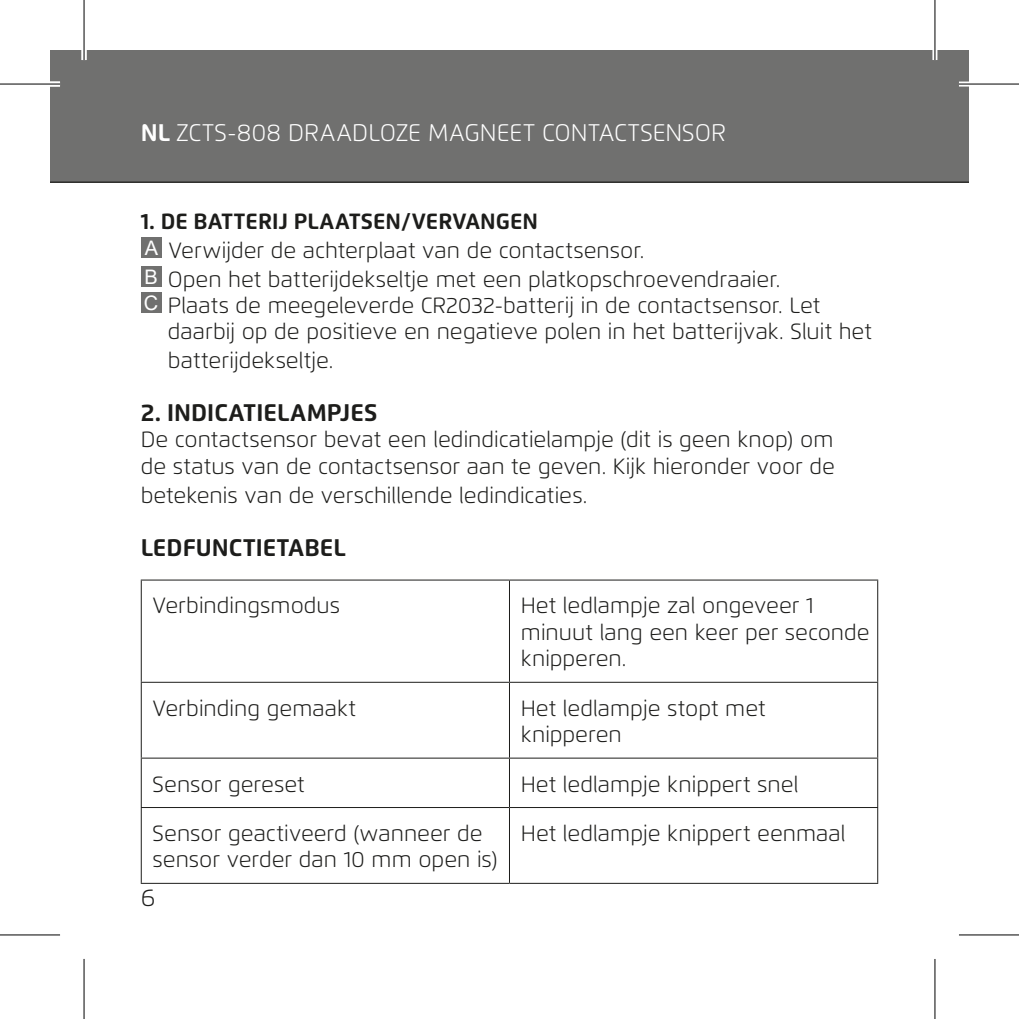
<style>
.page{position:relative;width:1019px;height:1019px;background:#fff}
.page>*{position:absolute;margin:0;border:0;box-sizing:border-box;transform-origin:0 0}
.t1{font:300 24px "Flexo";color:#fff}
.t2{font:700 24px "Flexo";color:#1d1d1b}
.t3{font:300 24px "Flexo";color:#1d1d1b}
.t4{font:300 22px/26.4px "Flexo";color:#1d1d1b}
.s1{font-weight:700}
.s2{font-family:"Arial";font-weight:400;font-size:20px;color:#fff}
</style>
<div class="page">
<div style="left:50px;top:50px;width:918px;height:133px;background:#70706f"></div>
<div style="left:84px;top:84px;width:884px;height:99px;background:#70706f"></div>
<div style="left:141px;top:237px;width:20px;height:21px;background:#70706f"></div>
<div style="left:141px;top:266px;width:20px;height:20px;background:#70706f"></div>
<div style="left:141px;top:292px;width:20px;height:21px;background:#70706f"></div>
<hr style="left:141px;top:579px;width:368px;height:1px;background:#1d1d1b">
<hr style="left:141px;top:580px;width:1px;height:101px;background:#1d1d1b">
<hr style="left:509px;top:579px;width:369px;height:1px;background:#1d1d1b">
<hr style="left:509px;top:580px;width:1px;height:101px;background:#1d1d1b">
<hr style="left:877px;top:580px;width:1px;height:101px;background:#1d1d1b">
<hr style="left:141px;top:681px;width:368px;height:2px;background:#1d1d1b">
<hr style="left:141px;top:682px;width:1px;height:75px;background:#1d1d1b">
<hr style="left:509px;top:681px;width:369px;height:2px;background:#1d1d1b">
<hr style="left:509px;top:682px;width:1px;height:75px;background:#1d1d1b">
<hr style="left:877px;top:682px;width:1px;height:75px;background:#1d1d1b">
<hr style="left:141px;top:757px;width:368px;height:1px;background:#1d1d1b">
<hr style="left:141px;top:758px;width:1px;height:49px;background:#1d1d1b">
<hr style="left:509px;top:757px;width:369px;height:1px;background:#1d1d1b">
<hr style="left:509px;top:758px;width:1px;height:49px;background:#1d1d1b">
<hr style="left:877px;top:758px;width:1px;height:49px;background:#1d1d1b">
<hr style="left:141px;top:806px;width:368px;height:2px;background:#1d1d1b">
<hr style="left:141px;top:808px;width:1px;height:74px;background:#1d1d1b">
<hr style="left:509px;top:806px;width:369px;height:2px;background:#1d1d1b">
<hr style="left:509px;top:808px;width:1px;height:74px;background:#1d1d1b">
<hr style="left:877px;top:808px;width:1px;height:74px;background:#1d1d1b">
<hr style="left:141px;top:882px;width:368px;height:2px;background:#1d1d1b">
<hr style="left:509px;top:882px;width:369px;height:2px;background:#1d1d1b">
<hr style="left:0;top:82px;width:60px;height:4px;background:#fff">
<hr style="left:958px;top:82px;width:60px;height:4px;background:#fff">
<svg style="left:0;top:935px;width:60px;height:1px"></svg>
<svg style="left:959px;top:935px;width:59px;height:1px"></svg>
<hr style="left:82px;top:0;width:4px;height:60px;background:#fff">
<svg style="left:932px;top:0;width:5px;height:60px"></svg>
<svg style="left:935px;top:959px;width:1px;height:59px"></svg>
<hr style="left:0;top:83px;width:60px;height:2px;background:#000">
<hr style="left:958px;top:83px;width:60px;height:2px;background:#000">
<hr style="left:0;top:934px;width:60px;height:1px;background:#000">
<hr style="left:958px;top:934px;width:60px;height:1px;background:#000">
<hr style="left:83px;top:0;width:2px;height:60px;background:#000">
<hr style="left:83px;top:958px;width:2px;height:60px;background:#000">
<hr style="left:934px;top:0;width:1px;height:60px;background:#000">
<hr style="left:934px;top:958px;width:1px;height:60px;background:#000">
<p class="t1" style="left:141px;top:123px;width:587px"><span class="s1">NL</span> ZCTS-808 DRAADLOZE MAGNEET CONTACTSENSOR</p>
<p class="t4" style="left:141px;top:208px;width:641px;line-height:28.8px"><span class="s1">1. DE BATTERIJ PLAATSEN/VERVANGEN<br></span><span class="s2">A</span> Verwijder de achterplaat van de contactsensor.<br><span class="s2">B</span> Open het batterijdekseltje met een platkopschroevendraaier.</p>
<p class="t4" style="left:168px;top:294px;width:705px;text-indent:-24px"><span class="s2">C</span> Plaats de meegeleverde CR2032-batterij in de contactsensor. Let daarbij op de positieve en negatieve polen in het batterijvak. Sluit het</p>
<p class="t4" style="left:168px;top:349px;width:167px">batterijdekseltje.</p>
<p class="t2" style="left:141px;top:398px;width:238px">2. INDICATIELAMPJES</p>
<p class="t4" style="left:141px;top:428px;width:695px">De contactsensor bevat een ledindicatielampje (dit is geen knop) om de status van de contactsensor aan te geven. Kijk hieronder voor de</p>
<p class="t4" style="left:141px;top:483px;width:448px">betekenis van de verschillende ledindicaties.</p>
<p class="t2" style="left:141px;top:533px;width:206px">LEDFUNCTIETABEL</p>
<p class="t4" style="left:153px;top:594px;width:189px">Verbindingsmodus</p>
<p class="t4" style="left:521px;top:594px;width:350px">Het ledlampje zal ongeveer 1 minuut lang een keer per seconde knipperen.</p>
<p class="t4" style="left:153px;top:696px;width:205px">Verbinding gemaakt</p>
<p class="t4" style="left:520px;top:696px;width:246px">Het ledlampje stopt met knipperen</p>
<p class="t4" style="left:153px;top:772px;width:154px">Sensor gereset</p>
<p class="t4" style="left:521px;top:772px;width:279px">Het ledlampje knippert snel</p>
<p class="t4" style="left:153px;top:821px;width:346px">Sensor geactiveerd (wanneer de sensor verder dan 10 mm open is)</p>
<p class="t4" style="left:521px;top:821px;width:326px">Het ledlampje knippert eenmaal</p>
<p class="t3" style="left:141px;top:888px;width:16px">6</p>
</div>
